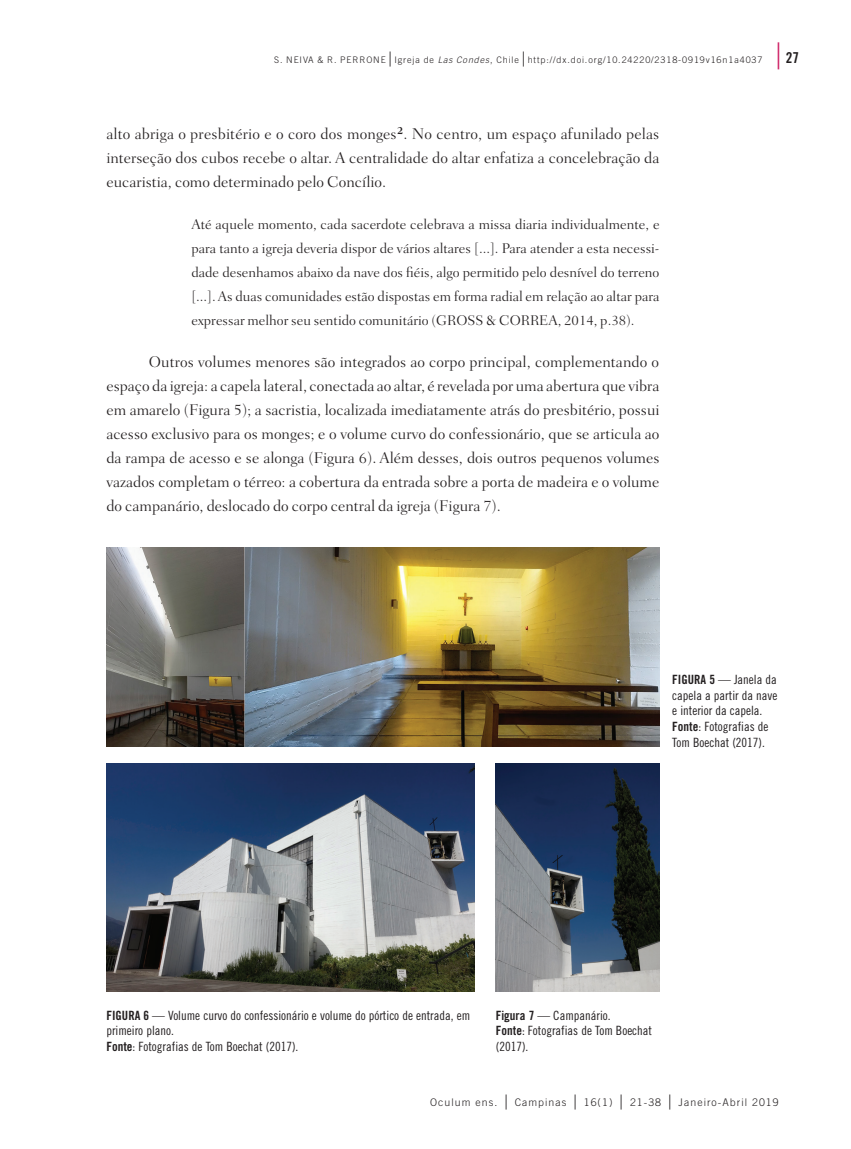
<style>
.page{position:relative;width:851px;height:1149px;background:#fff}
.page>*{position:absolute;margin:0;border:0;box-sizing:border-box;transform-origin:0 0}
.t1{font:300 15.75px/24px "Fairfield LH";color:#231f20;text-align:justify}
.t2{font:15px "Trade Gothic Bold Cond Twenty";color:#231f20}
.t3{font:300 14.25px/24px "Fairfield LH";color:#231f20;text-align:justify}
.t4{font:12.75px/15.8px "Trade Gothic Cond Eighteen";color:#231f20}
.t5{font:300 10.5px "Trade Gothic";letter-spacing:.1em;color:#231f20}
.t6{font:300 9px "Trade Gothic";letter-spacing:.1em;color:#231f20}
.s1{font-family:"Apple Garamond";font-size:15px}
.s2{font-style:italic}
.s3{font-family:"Apple Garamond";font-weight:300;font-size:27px;color:#ce1c62}
.s4{font-family:"Trade Gothic Bold Cond Twenty"}
</style>
<div class="page">
<img style="left:106px;top:763px;width:368px;height:228px">
<img style="left:495px;top:763px;width:164px;height:228px">
<img style="left:106px;top:547px;width:553px;height:199px">
<p class="t6" style="left:274px;top:54px;width:489px">S. Neiva &amp; R. Perron e<span class="s1">|</span>Igreja de <span class="s2">Las Condes</span>, Chile<span class="s1">|</span>http://dx.doi.org/10.24220/2318-0919v16n1a4037</p>
<p class="t2" style="left:771px;top:49px;width:29px"><span class="s3">|</span>27</p>
<p class="t1" style="left:106px;top:122px;width:554px">alto abriga o presbitério e o coro dos monges<sup>2</sup>. No centro, um espaço afunilado pelas interseção dos cubos recebe o altar. A centralidade do altar enfatiza a concelebração da eucaristia, como determinado pelo Concílio.</p>
<p class="t3" style="left:191px;top:212px;width:469px">Até aquele momento, cada sacerdote celebrava a missa diaria individualmente, e para tanto a igreja deveria dispor de vários altares [...]. Para atender a esta necessi‑ dade desenhamos abaixo da nave dos fiéis, algo permitido pelo desnível do terreno [...]. As duas comunidades estão dispostas em forma radial em relação ao altar para expressar melhor seu sentido comunitário (GROSS &amp; CORREA, 2014, p.38).</p>
<p class="t1" style="left:106px;top:350px;width:554px;text-indent:43px">Outros volumes menores são integrados ao corpo principal, complementando o espaço da igreja: a capela lateral, conectada ao altar, é revelada por uma abertura que vibra em amarelo (Figura 5); a sacristia, localizada imediatamente atrás do presbitério, possui acesso exclusivo para os monges; e o volume curvo do confessionário, que se articula ao da rampa de acesso e se alonga (Figura 6). Além desses, dois outros pequenos volumes vazados completam o térreo: a cobertura da entrada sobre a porta de madeira e o volume do campanário, deslocado do corpo central da igreja (Figura 7).</p>
<p class="t4" style="left:672px;top:671px;width:107px"><span class="s4">FIGURA 5</span> — Janela da capela a partir da nave e interior da capela.<br><span class="s4">Fonte</span>: Fotografias de<br>Tom Boechat (2017).</p>
<p class="t4" style="left:106px;top:1006px;width:365px"><span class="s4">FIGURA 6</span> — Volume curvo do confessionário e volume do pórtico de entrada, em primeiro plano.<br><span class="s4">Fonte</span>: Fotografias de Tom Boechat (2017).</p>
<p class="t4" style="left:495px;top:1006px;width:158px"><span class="s4">Figura 7</span> — Campanário.<br><span class="s4">Fonte</span>: Fotografias de Tom Boechat (2017).</p>
<p class="t5" style="left:430px;top:1095px;width:350px">Oculum ens. <span class="s1">|</span> Campinas <span class="s1">|</span> 16(1) <span class="s1">|</span> 21-38 <span class="s1">|</span> Janeiro-Abril 2019</p>
</div>
